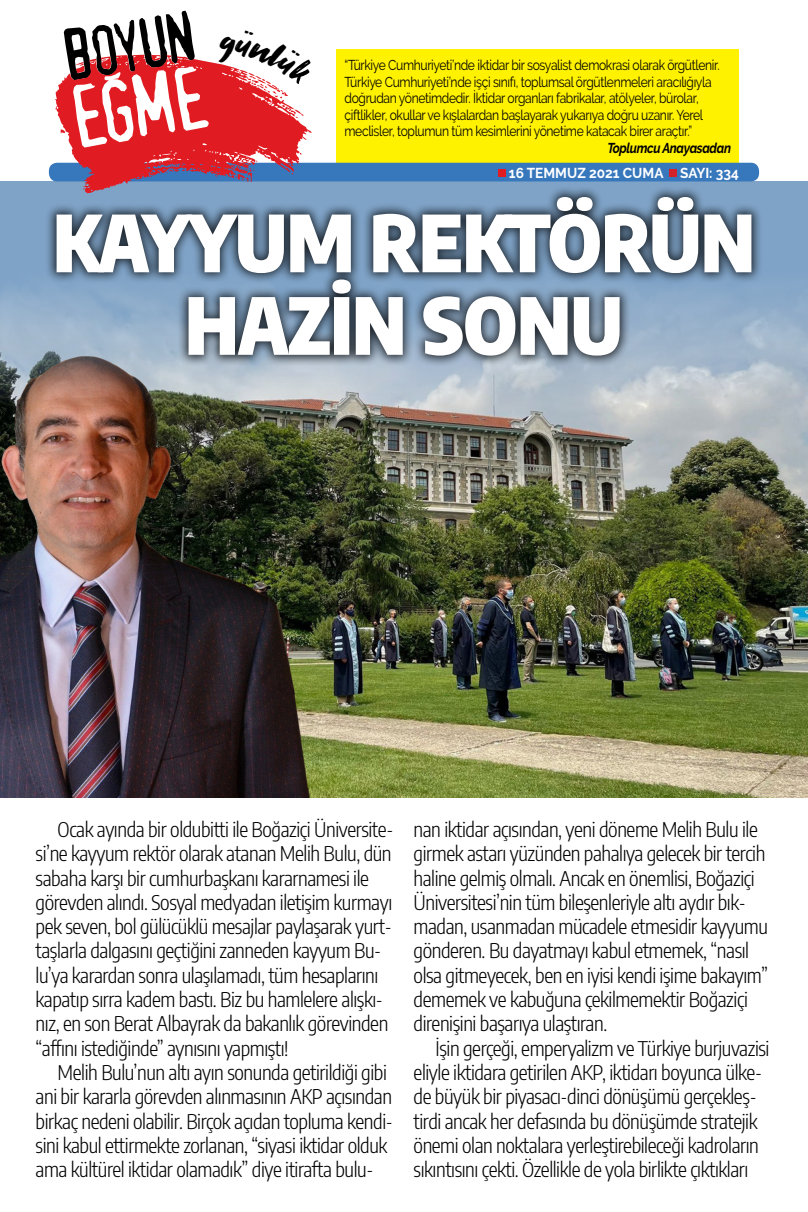
<style>
.page{position:relative;width:808px;height:1212px;background:#fff}
.page>*{position:absolute;margin:0;border:0;box-sizing:border-box;transform-origin:0 0}
.t1{font:900 78px/82.5px "Encode Sans Condensed";letter-spacing:-.005em;color:#fff;text-align:center}
.t2{font:300 20.25px/24.3px "Encode Sans Condensed";letter-spacing:-.02em;color:#000}
.t3{font:700 14.33px "Raleway";color:#fff;scale:.95 1}
.t4{font:14.25px/16.5px "Raleway";letter-spacing:-.03em;color:#000;scale:.85 1}
.t5{font:italic 700 14.25px "Raleway";letter-spacing:-.03em;color:#000;scale:.85 1}
</style>
<div class="page">
<img style="left:0;top:259px;width:808px;height:538px">
<div style="left:337px;top:49px;width:402px;height:114px;background:#fff200"></div>
<div style="left:49px;top:163px;width:710px;height:18px;background:#3777bc;border-radius:8px"></div>
<div style="left:498px;top:169px;width:8px;height:7px;background:#e11b22"></div>
<div style="left:670px;top:169px;width:7px;height:7px;background:#d2232a"></div>
<div style="left:45px;top:186px;width:718px;height:181px;background:#000;opacity:.75"></div>
<svg style="left:55px;top:11px;width:260px;height:182px"></svg>
<p class="t4" style="left:344px;top:57px;width:443px">“Türkiye Cumhuriyeti’nde iktidar bir sosyalist demokrasi olarak örgütlenir.<br>Türkiye Cumhuriyeti’nde işçi sınıfı, toplumsal örgütlenmeleri aracılığıyla doğrudan yönetimdedir. İktidar organları fabrikalar, atölyeler, bürolar, çiftlikler, okullar ve kışlalardan başlayarak yukarıya doğru uzanır. Yerel meclisler, toplumun tüm kesimlerini yönetime katacak birer araçtır.”</p>
<p class="t5" style="left:607px;top:139px;width:147px">Toplumcu Anayasadan</p>
<p class="t3" style="left:509px;top:165px;width:244px">16 TEMMUZ 2021 CUMA SAYI: 334</p>
<h1 class="t1" style="left:53px;top:196px;width:703px">KAYYUM REKTÖRÜN<br>HAZİN SONU</h1>
<p class="t2" style="left:36px;top:816px;width:359px;text-indent:22px">Ocak ayında bir oldubitti ile Boğaziçi Üniversite&shy;si’ne kayyum rektör olarak atanan Melih Bulu, dün sabaha karşı bir cumhurbaşkanı kararnamesi ile görevden alındı. Sosyal medyadan iletişim kurmayı pek seven, bol gülücüklü mesajlar paylaşarak yurt&shy;taşlarla dalgasını geçtiğini zanneden kayyum Bu&shy;lu’ya karardan sonra ulaşılamadı, tüm hesaplarını kapatıp sırra kadem bastı. Biz bu hamlelere alışkı&shy;nız, en son Berat Albayrak da bakanlık görevinden “affını istediğinde” aynısını yapmıştı!</p>
<p class="t2" style="left:36px;top:1059px;width:359px;text-indent:22px">Melih Bulu’nun altı ayın sonunda getirildiği gibi ani bir kararla görevden alınmasının AKP açısından birkaç nedeni olabilir. Birçok açıdan topluma kendi&shy;sini kabul ettirmekte zorlanan, “siyasi iktidar olduk ama kültürel iktidar olamadık” diye itirafta bulu-</p>
<p class="t2" style="left:414px;top:816px;width:356px">nan iktidar açısından, yeni döneme Melih Bulu ile girmek astarı yüzünden pahalıya gelecek bir tercih haline gelmiş olmalı. Ancak en önemlisi, Boğaziçi Üniversitesi’nin tüm bileşenleriyle altı aydır bık&shy;madan, usanmadan mücadele etmesidir kayyumu gönderen. Bu dayatmayı kabul etmemek, “nasıl olsa gitmeyecek, ben en iyisi kendi işime bakayım” dememek ve kabuğuna çekilmemektir Boğaziçi direnişini başarıya ulaştıran.</p>
<p class="t2" style="left:414px;top:1035px;width:357px;text-indent:22px">İşin gerçeği, emperyalizm ve Türkiye burjuvazisi eliyle iktidara getirilen AKP, iktidarı boyunca ülke&shy;de büyük bir piyasacı-dinci dönüşümü gerçekleş&shy;tirdi ancak her defasında bu dönüşümde stratejik önemi olan noktalara yerleştirebileceği kadroların sıkıntısını çekti. Özellikle de yola birlikte çıktıkları</p>
</div>
